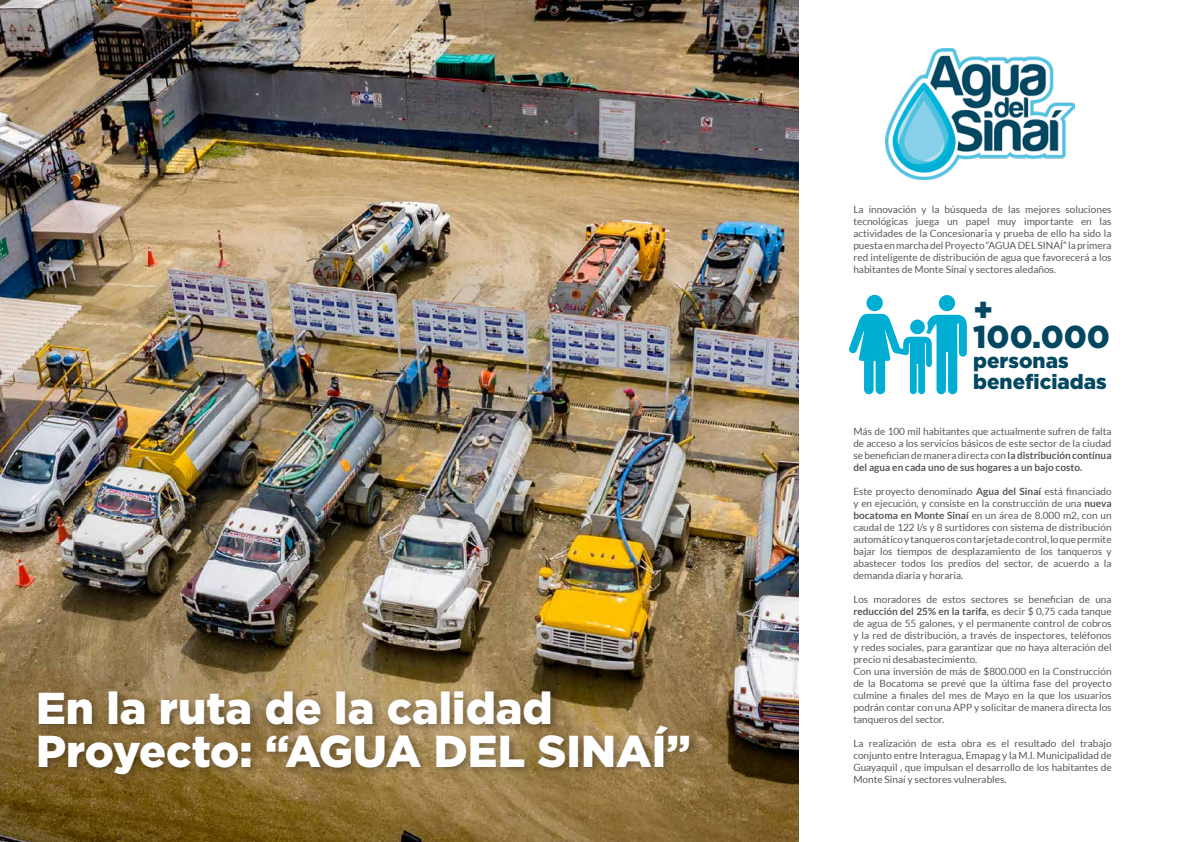
<style>
.page{position:relative;width:1191px;height:842px;background:#fff}
.page>*{position:absolute;margin:0;border:0;box-sizing:border-box;transform-origin:0 0}
.t1{font:900 44.6px/42.4px "Gotham";color:#fff}
.t2{font:900 31.7px "Gotham";color:#034761}
.t3{font:900 20.6px/20.9px "Gotham";color:#034761}
.t4{font:10px/12px "Lato";color:#575756;text-align:justify}
.s1{font-weight:700}
</style>
<div class="page">
<img style="left:0;top:0;width:798px;height:842px">
<div style="left:34px;top:687px;width:665px;height:97px;background:#000;opacity:.35"></div>
<img style="left:885px;top:49px;width:189px;height:131px">
<svg style="left:849px;top:314px;width:118px;height:81px"></svg>
<div style="left:866px;top:295px;width:16px;height:16px;background:#00add3;border-radius:50%"></div>
<div style="left:939px;top:295px;width:16px;height:16px;background:#00add3;border-radius:50%"></div>
<div style="left:910px;top:319px;width:15px;height:15px;background:#00add3;border-radius:50%"></div>
<h1 class="t1" style="left:36px;top:686px;width:656px">En la ruta de la calidad<br>Proyecto: “AGUA DEL SINAÍ”</h1>
<p class="t4" style="left:853px;top:203px;width:260px">La innovación y la búsqueda de las mejores soluciones tecnológicas juega un papel muy importante en las actividades de la Concesionaria y prueba de ello ha sido la puesta en marcha del Proyecto “AGUA DEL SINAÍ” la primera red inteligente de distribución de agua que favorecerá a los habitantes de Monte Sinaí y sectores aledaños.</p>
<h2 class="t2" style="left:973px;top:292px;width:22px">+</h2>
<h3 class="t3" style="left:973px;top:349px;width:135px">personas beneficiadas</h3>
<h2 class="t2" style="left:973px;top:318px;width:138px">100.000</h2>
<p class="t4" style="left:853px;top:425px;width:260px">Más de 100 mil habitantes que actualmente sufren de falta de acceso a los servicios básicos de este sector de la ciudad se benefician de manera directa con <span class="s1">la distribución contínua del agua en cada uno de sus hogares a un bajo costo.</span></p>
<p class="t4" style="left:853px;top:485px;width:260px">Este proyecto denominado <span class="s1">Agua del Sinaí</span> está financiado y en ejecución, y consiste en la construcción de una <span class="s1">nueva bocatoma en Monte Sinaí</span> en un área de 8.000 m2, con un caudal de 122 l/s y 8 surtidores con sistema de distribución automático y tanqueros con tarjeta de control, lo que permite bajar los tiempos de desplazamiento de los tanqueros y abastecer todos los predios del sector, de acuerdo a la demanda diaria y horaria.</p>
<p class="t4" style="left:853px;top:593px;width:260px;text-align:left">Los moradores de estos sectores se benefician de una <span class="s1">reducción del 25% en la tarifa</span>, es decir $ 0,75 cada tanque de agua de 55 galones, y el permanente control de cobros y la red de distribución, a través de inspectores, teléfonos y redes sociales, para garantizar que no haya alteración del precio ni desabastecimiento.<br>Con una inversión de más de $800.000 en la Construcción de la Bocatoma se prevé que la última fase del proyecto culmine a finales del mes de Mayo en la que los usuarios podrán contar con una APP y solicitar de manera directa los tanqueros del sector.</p>
<p class="t4" style="left:853px;top:737px;width:260px">La realización de esta obra es el resultado del trabajo conjunto entre Interagua, Emapag y la M.I. Municipalidad de Guayaquil , que impulsan el desarrollo de los habitantes de Monte Sinaí y sectores vulnerables.</p>
</div>
